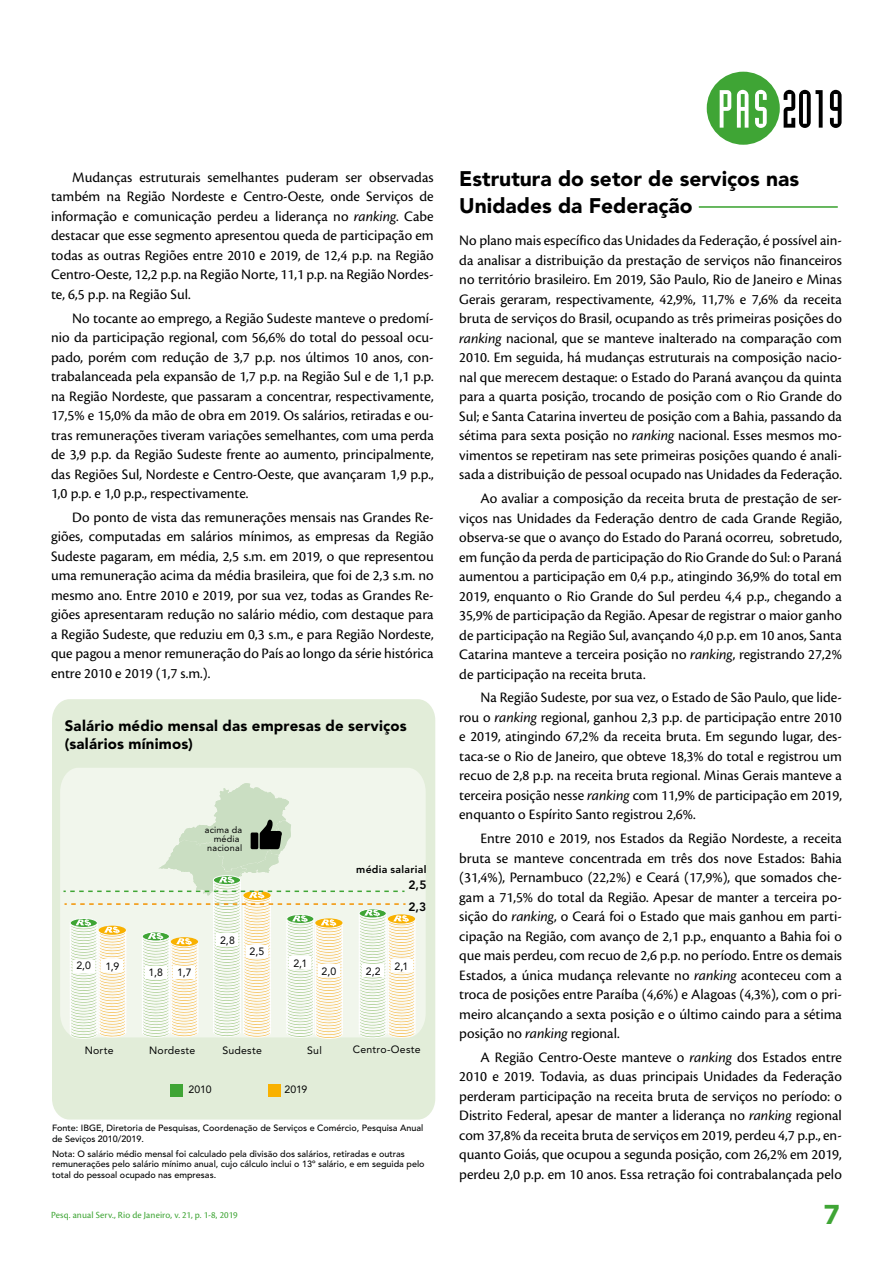
<style>
.page{position:relative;width:893px;height:1263px;background:#fff}
.page>*{position:absolute;margin:0;border:0;box-sizing:border-box;transform-origin:0 0}
.t1{font:52.5px "Industria LT Std Solid";color:#000}
.t2{font:900 27px "Avenir LT Std";color:#3fa535}
.t3{font:900 21px/27px "Avenir LT Std";color:#000}
.t4{font:15px/19.5px "Cronos Pro";color:#000;text-align:justify}
.t5{font:900 15px/18px "Avenir LT Std";letter-spacing:.01em;color:#000}
.t6{font:800 12px/22px "Avenir LT Std";color:#010202}
.t7{font:10.5px "Avenir LT Std";letter-spacing:.02em;color:#010202}
.t8{font:800 10.5px "Avenir LT Std";letter-spacing:.025em;color:#010202}
.t9{font:9.75px "Cronos Pro";letter-spacing:.015em;color:#3fa535}
.t10{font:500 9px/10.5px "Avenir LT Std";color:#010202}
.t11{font:9px/9px "Avenir LT Std";letter-spacing:.025em;color:#010202;text-align:right}
.s1{font-style:italic}
.s2{color:#fff}
</style>
<div class="page">
<div style="left:707px;top:72px;width:73px;height:73px;background:#3fa535;border-radius:50%"></div>
<div style="left:52px;top:699px;width:383px;height:420px;background:#e2edd9"></div>
<div style="left:60px;top:768px;width:366px;height:269px;background:#f1f6ec"></div>
<div style="left:171px;top:1084px;width:12px;height:12px;background:#3fa535"></div>
<div style="left:269px;top:1084px;width:12px;height:12px;background:#f9b100"></div>
<svg style="left:64px;top:783px;width:351px;height:255px"></svg>
<hr style="left:699px;top:206px;width:139px;height:2px;background:#3fa535">
<p class="t4" style="left:51px;top:167px;width:384px;text-indent:21px">Mudanças estruturais semelhantes puderam ser observadas também na Região Nordeste e Centro-Oeste, onde Serviços de informação e comunicação perdeu a liderança no <span class="s1">ranking</span>. Cabe destacar que esse segmento apresentou queda de participação em todas as outras Regiões entre 2010 e 2019, de 12,4 p.p. na Região Centro-Oeste, 12,2 p.p. na Região Norte, 11,1 p.p. na Região Nordes&shy;te, 6,5 p.p. na Região Sul.</p>
<p class="t4" style="left:51px;top:308px;width:384px;text-indent:21px">No tocante ao emprego, a Região Sudeste manteve o predomí&shy;nio da participação regional, com 56,6% do total do pessoal ocu&shy;pado, porém com redução de 3,7 p.p. nos últimos 10 anos, con&shy;trabalanceada pela expansão de 1,7 p.p. na Região Sul e de 1,1 p.p. na Região Nordeste, que passaram a concentrar, respectivamente, 17,5% e 15,0% da mão de obra em 2019. Os salários, retiradas e ou&shy;tras remunerações tiveram variações semelhantes, com uma perda de 3,9 p.p. da Região Sudeste frente ao aumento, principalmente, das Regiões Sul, Nordeste e Centro-Oeste, que avançaram 1,9 p.p., 1,0 p.p. e 1,0 p.p., respectivamente.</p>
<p class="t4" style="left:51px;top:507px;width:384px;text-indent:21px">Do ponto de vista das remunerações mensais nas Grandes Re&shy;giões, computadas em salários mínimos, as empresas da Região Sudeste pagaram, em média, 2,5 s.m. em 2019, o que representou uma remuneração acima da média brasileira, que foi de 2,3 s.m. no mesmo ano. Entre 2010 e 2019, por sua vez, todas as Grandes Re&shy;giões apresentaram redução no salário médio, com destaque para a Região Sudeste, que reduziu em 0,3 s.m., e para Região Nordeste, que pagou a menor remuneração do País ao longo da série histórica entre 2010 e 2019 (1,7 s.m.).</p>
<p class="t5" style="left:65px;top:717px;width:343px">Salário médio mensal das empresas de serviços (salários mínimos)</p>
<p class="t7" style="left:76px;top:960px;width:16px">2,0</p>
<p class="t7" style="left:105px;top:960px;width:15px">1,9</p>
<p class="t11" style="left:205px;top:825px;width:39px">acima da média nacional</p>
<p class="t7" style="left:149px;top:966px;width:16px">1,8</p>
<p class="t7" style="left:177px;top:966px;width:16px">1,7</p>
<p class="t7" style="left:220px;top:934px;width:16px">2,8</p>
<p class="t7" style="left:250px;top:945px;width:16px">2,5</p>
<p class="t7" style="left:293px;top:957px;width:16px">2,1</p>
<p class="t7" style="left:321px;top:965px;width:16px">2,0</p>
<p class="t8" style="left:356px;top:863px;width:72px">média salarial</p>
<p class="t6" style="left:408px;top:874px;width:20px">2,5<br>2,3</p>
<p class="t7" style="left:366px;top:965px;width:17px">2,2</p>
<p class="t7" style="left:394px;top:960px;width:16px">2,1</p>
<p class="t7" style="left:149px;top:1044px;width:48px">Nordeste</p>
<p class="t7" style="left:353px;top:1043px;width:69px">Centro-Oeste</p>
<p class="t7" style="left:188px;top:1083px;width:25px">2010</p>
<p class="t7" style="left:284px;top:1083px;width:25px">2019</p>
<p class="t7" style="left:85px;top:1044px;width:30px">Norte</p>
<p class="t7" style="left:222px;top:1044px;width:41px">Sudeste</p>
<p class="t7" style="left:307px;top:1044px;width:16px">Sul</p>
<p class="t10" style="left:52px;top:1123px;width:373px">Fonte: IBGE, Diretoria de Pesquisas, Coordenação de Serviços e Comércio, Pesquisa Anual de Seviços 2010/2019.</p>
<p class="t10" style="left:52px;top:1148px;width:374px">Nota: O salário médio mensal foi calculado pela divisão dos salários, retiradas e outras remunerações pelo salário mínimo anual, cujo cálculo inclui o 13º salário, e em seguida pelo total do pessoal ocupado nas empresas.</p>
<p class="t9" style="left:51px;top:1209px;width:188px">Pesq. anual Serv., Rio de Janeiro, v. 21, p. 1-8, 2019</p>
<h1 class="t1" style="left:718px;top:80px;width:127px"><span class="s2">PAS</span> 2019</h1>
<h3 class="t3" style="left:459px;top:165px;width:341px">Estrutura do setor de serviços nas<br>Unidades da Federação</h3>
<p class="t4" style="left:459px;top:231px;width:384px">No plano mais específico das Unidades da Federação, é possível ain&shy;da analisar a distribuição da prestação de serviços não financeiros no território brasileiro. Em 2019, São Paulo, Rio de Janeiro e Minas Gerais geraram, respectivamente, 42,9%, 11,7% e 7,6% da receita bruta de serviços do Brasil, ocupando as três primeiras posições do <span class="s1">ranking</span> nacional, que se manteve inalterado na comparação com 2010. Em seguida, há mudanças estruturais na composição nacio&shy;nal que merecem destaque: o Estado do Paraná avançou da quinta para a quarta posição, trocando de posição com o Rio Grande do Sul; e Santa Catarina inverteu de posição com a Bahia, passando da sétima para sexta posição no <span class="s1">ranking</span> nacional. Esses mesmos mo&shy;vimentos se repetiram nas sete primeiras posições quando é anali&shy;sada a distribuição de pessoal ocupado nas Unidades da Federação.</p>
<p class="t4" style="left:459px;top:489px;width:384px;text-indent:21px">Ao avaliar a composição da receita bruta de prestação de ser&shy;viços nas Unidades da Federação dentro de cada Grande Região, observa-se que o avanço do Estado do Paraná ocorreu, sobretudo, em função da perda de participação do Rio Grande do Sul: o Paraná aumentou a participação em 0,4 p.p., atingindo 36,9% do total em 2019, enquanto o Rio Grande do Sul perdeu 4,4 p.p., chegando a 35,9% de participação da Região. Apesar de registrar o maior ganho de participação na Região Sul, avançando 4,0 p.p. em 10 anos, Santa Catarina manteve a terceira posição no <span class="s1">ranking</span>, registrando 27,2% de participação na receita bruta.</p>
<p class="t4" style="left:459px;top:688px;width:384px;text-indent:21px">Na Região Sudeste, por sua vez, o Estado de São Paulo, que lide&shy;rou o <span class="s1">ranking</span> regional, ganhou 2,3 p.p. de participação entre 2010 e 2019, atingindo 67,2% da receita bruta. Em segundo lugar, des&shy;taca-se o Rio de Janeiro, que obteve 18,3% do total e registrou um recuo de 2,8 p.p. na receita bruta regional. Minas Gerais manteve a terceira posição nesse <span class="s1">ranking</span> com 11,9% de participação em 2019, enquanto o Espírito Santo registrou 2,6%.</p>
<p class="t4" style="left:459px;top:829px;width:384px;text-indent:21px">Entre 2010 e 2019, nos Estados da Região Nordeste, a receita bruta se manteve concentrada em três dos nove Estados: Bahia (31,4%), Pernambuco (22,2%) e Ceará (17,9%), que somados che&shy;gam a 71,5% do total da Região. Apesar de manter a terceira po&shy;sição do <span class="s1">ranking</span>, o Ceará foi o Estado que mais ganhou em parti&shy;cipação na Região, com avanço de 2,1 p.p., enquanto a Bahia foi o que mais perdeu, com recuo de 2,6 p.p. no período. Entre os demais Estados, a única mudança relevante no <span class="s1">ranking</span> aconteceu com a troca de posições entre Paraíba (4,6%) e Alagoas (4,3%), com o pri&shy;meiro alcançando a sexta posição e o último caindo para a sétima posição no <span class="s1">ranking</span> regional.</p>
<p class="t4" style="left:459px;top:1047px;width:384px;text-indent:21px">A Região Centro-Oeste manteve o <span class="s1">ranking</span> dos Estados entre 2010 e 2019. Todavia, as duas principais Unidades da Federação perderam participação na receita bruta de serviços no período: o Distrito Federal, apesar de manter a liderança no <span class="s1">ranking</span> regional com 37,8% da receita bruta de serviços em 2019, perdeu 4,7 p.p., en&shy;quanto Goiás, que ocupou a segunda posição, com 26,2% em 2019, perdeu 2,0 p.p. em 10 anos. Essa retração foi contrabalançada pelo</p>
<h2 class="t2" style="left:824px;top:1199px;width:17px">7</h2>
</div>
